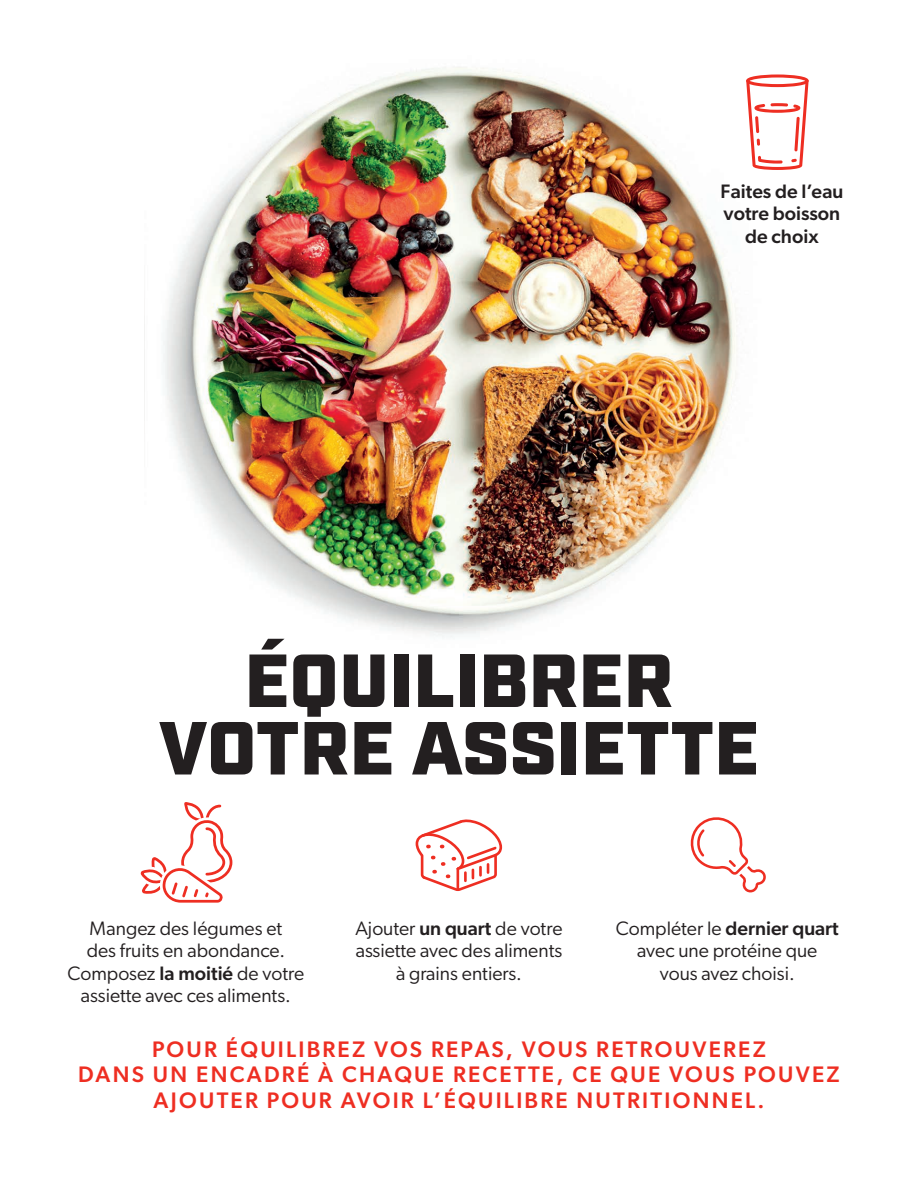
<style>
.page{position:relative;width:918px;height:1188px;background:#fff}
.page>*{position:absolute;margin:0;border:0;box-sizing:border-box;transform-origin:0 0}
.t1{font:900 75px/67.5px "Industry";letter-spacing:.01em;color:#231f20;text-align:center}
.t2{font:500 22.5px/25.5px "Gibson";letter-spacing:.1em;color:#ee2e22;text-align:center}
.t3{font:19.5px/22.5px "Gibson";color:#231f20;text-align:center}
.t4{font:500 19.5px/22.5px "Gibson";color:#231f20}
.s1{font-weight:500}
</style>
<div class="page">
<img style="left:144px;top:67px;width:630px;height:570px">
<svg style="left:140px;top:803px;width:93px;height:100px"></svg>
<svg style="left:415px;top:819px;width:88px;height:72px"></svg>
<hr style="left:457px;top:869px;width:2px;height:20px;background:#ee2e22">
<svg style="left:690px;top:817px;width:76px;height:76px"></svg>
<svg style="left:746px;top:75px;width:63px;height:95px"></svg>
<p class="t4" style="left:721px;top:180px;width:124px">Faites de l’eau votre boisson</p>
<p class="t4" style="left:745px;top:225px;width:75px">de choix</p>
<p class="t1" style="left:159px;top:652px;width:601px">ÉQUILIBRER<br>VOTRE ASSIETTE</p>
<p class="t3" style="left:67px;top:916px;width:238px">Mangez des légumes et<br>des fruits en abondance.<br>Composez <span class="s1">la moitié</span> de votre assiette avec ces aliments.</p>
<p class="t3" style="left:355px;top:916px;width:209px">Ajouter <span class="s1">un quart</span> de votre assiette avec des aliments à grains entiers.</p>
<p class="t3" style="left:616px;top:916px;width:225px">Compléter le <span class="s1">dernier quart </span>avec une protéine que<br>vous avez choisi.</p>
<p class="t2" style="left:78px;top:1036px;width:763px">POUR ÉQUILIBREZ VOS REPAS, VOUS RETROUVEREZ<br>DANS UN ENCADRÉ À CHAQUE RECETTE, CE QUE VOUS POUVEZ<br>AJOUTER POUR AVOIR L’ÉQUILIBRE NUTRITIONNEL.</p>
</div>
